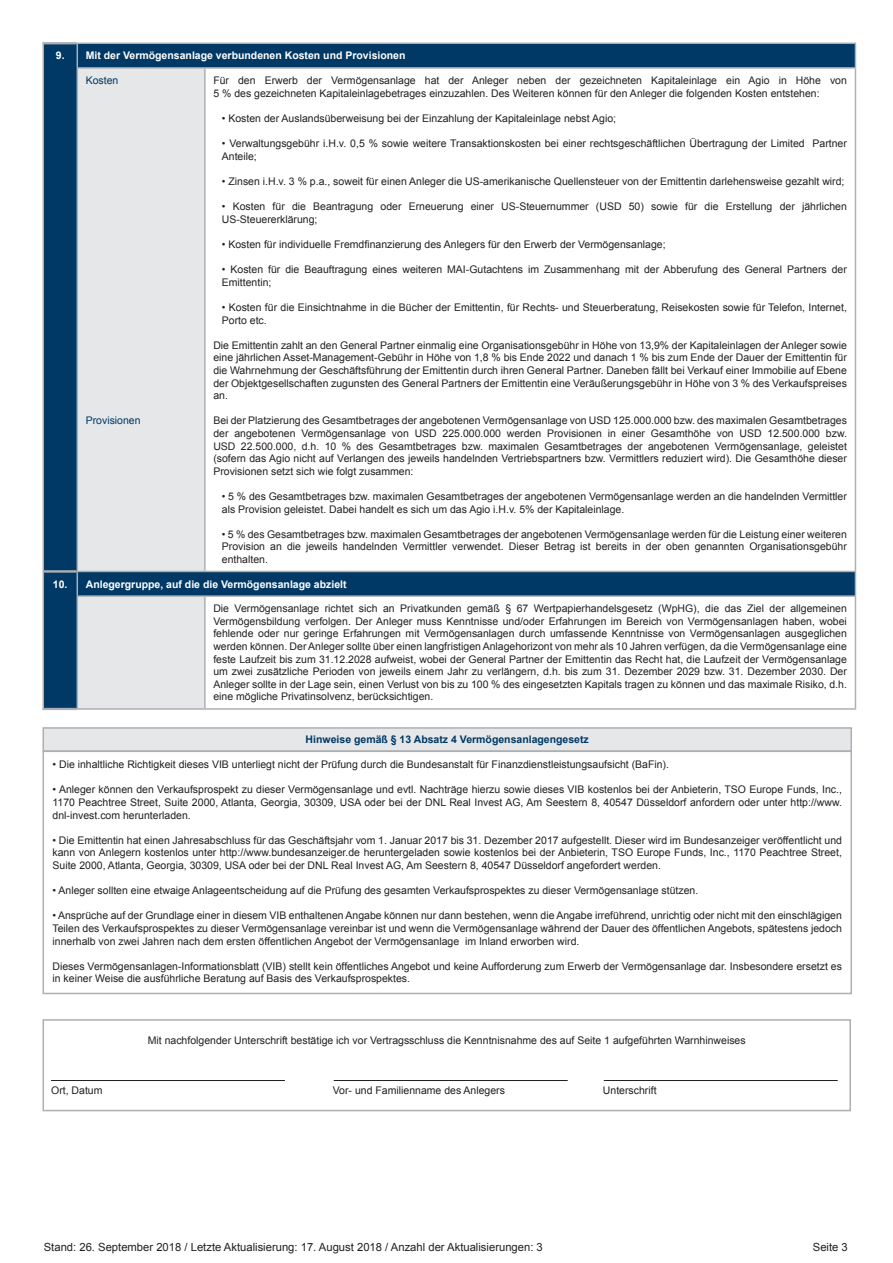
<style>
.page{position:relative;width:893px;height:1263px;background:#fff}
.page>*{position:absolute;margin:0;border:0;box-sizing:border-box;transform-origin:0 0}
.t1{font:11.25px "Arial";color:#231f20}
.t2{font:10.5px/12.6px "Arial";color:#231f20}
.t3{font:700 10.5px "Arial";color:#fff}
.t4{font:700 10.5px "Arial";color:#003965}
.t5{font:10.5px "Arial";color:#003965}
</style>
<div class="page">
<div style="left:44px;top:44px;width:811px;height:664px;background:#003965"></div>
<div style="left:78px;top:69px;width:127px;height:639px;background:#e6e7e9"></div>
<svg style="left:205px;top:69px;width:650px;height:639px"></svg>
<hr style="left:43px;top:43px;width:34px;height:1px;background:#aeafb3">
<hr style="left:44px;top:571px;width:33px;height:1px;background:#aeafb3">
<hr style="left:43px;top:42px;width:34px;height:1px;background:#aeafb3">
<hr style="left:43px;top:44px;width:34px;height:1px;background:#aeafb3">
<svg style="left:43px;top:45px;width:1px;height:23px"></svg>
<hr style="left:77px;top:43px;width:128px;height:1px;background:#aeafb3">
<svg style="left:77px;top:44px;width:1px;height:23px"></svg>
<hr style="left:205px;top:43px;width:651px;height:1px;background:#aeafb3">
<svg style="left:855px;top:44px;width:1px;height:23px"></svg>
<hr style="left:43px;top:68px;width:1px;height:503px;background:#aeafb3">
<hr style="left:77px;top:67px;width:128px;height:2px;background:#aeafb3">
<hr style="left:77px;top:69px;width:1px;height:502px;background:#aeafb3">
<hr style="left:205px;top:67px;width:651px;height:2px;background:#aeafb3">
<hr style="left:204px;top:69px;width:2px;height:502px;background:#aeafb3">
<hr style="left:855px;top:69px;width:1px;height:502px;background:#aeafb3">
<svg style="left:43px;top:571px;width:1px;height:25px"></svg>
<svg style="left:77px;top:572px;width:1px;height:23px"></svg>
<svg style="left:855px;top:572px;width:1px;height:23px"></svg>
<hr style="left:43px;top:596px;width:1px;height:112px;background:#aeafb3">
<hr style="left:77px;top:597px;width:1px;height:111px;background:#aeafb3">
<hr style="left:204px;top:597px;width:2px;height:111px;background:#aeafb3">
<hr style="left:855px;top:597px;width:1px;height:111px;background:#aeafb3">
<hr style="left:44px;top:570px;width:33px;height:1px;background:#aeafb3">
<hr style="left:44px;top:572px;width:33px;height:1px;background:#aeafb3">
<hr style="left:43px;top:708px;width:34px;height:1px;background:#aeafb3">
<hr style="left:43px;top:709px;width:34px;height:1px;background:#aeafb3">
<hr style="left:77px;top:571px;width:128px;height:1px;background:#aeafb3">
<hr style="left:205px;top:571px;width:651px;height:1px;background:#aeafb3">
<hr style="left:77px;top:595px;width:128px;height:2px;background:#aeafb3">
<hr style="left:205px;top:595px;width:651px;height:2px;background:#aeafb3">
<hr style="left:77px;top:708px;width:128px;height:2px;background:#aeafb3">
<hr style="left:205px;top:708px;width:651px;height:2px;background:#aeafb3">
<div style="left:43px;top:728px;width:808px;height:23px;background:#e6e7e9"></div>
<div style="left:43px;top:727px;width:809px;height:25px;border:2px solid #aeafb3"></div>
<div style="left:43px;top:750px;width:809px;height:244px;border:2px solid #aeafb3"></div>
<div style="left:43px;top:1019px;width:808px;height:92px;border:2px solid #aeafb3"></div>
<hr style="left:51px;top:1080px;width:234px;height:1px;background:#231f20">
<hr style="left:334px;top:1080px;width:234px;height:1px;background:#231f20">
<hr style="left:604px;top:1080px;width:234px;height:1px;background:#231f20">
<p class="t3" style="left:56px;top:49px;width:351px">9. Mit der Vermögensanlage verbundenen Kosten und Provisionen</p>
<p class="t5" style="left:86px;top:74px;width:34px">Kosten</p>
<p class="t2" style="left:213px;top:74px;width:635px">Für den Erwerb der Vermögensanlage hat der Anleger neben der gezeichneten Kapitaleinlage ein Agio in Höhe von<br>5 % des gezeichneten Kapitaleinlagebetrages einzuzahlen. Des Weiteren können für den Anleger die folgenden Kosten entstehen:</p>
<p class="t2" style="left:222px;top:112px;width:396px">• Kosten der Auslandsüberweisung bei der Einzahlung der Kapitaleinlage nebst Agio;</p>
<p class="t2" style="left:222px;top:137px;width:627px">• Verwaltungsgebühr i.H.v. 0,5 % sowie weitere Transaktionskosten bei einer rechtsgeschäftlichen Übertragung der Limited Partner<br>Anteile;</p>
<p class="t2" style="left:222px;top:175px;width:624px">• Zinsen i.H.v. 3 % p.a., soweit für einen Anleger die US-amerikanische Quellensteuer von der Emittentin darlehensweise gezahlt wird;</p>
<p class="t2" style="left:222px;top:200px;width:627px">• Kosten für die Beantragung oder Erneuerung einer US-Steuernummer (USD 50) sowie für die Erstellung der jährlichen<br>US-Steuererklärung;</p>
<p class="t2" style="left:222px;top:238px;width:445px">• Kosten für individuelle Fremdfinanzierung des Anlegers für den Erwerb der Vermögensanlage;</p>
<p class="t2" style="left:222px;top:263px;width:627px">• Kosten für die Beauftragung eines weiteren MAI-Gutachtens im Zusammenhang mit der Abberufung des General Partners der<br>Emittentin;</p>
<p class="t2" style="left:222px;top:301px;width:627px">• Kosten für die Einsichtnahme in die Bücher der Emittentin, für Rechts- und Steuerberatung, Reisekosten sowie für Telefon, Internet,<br>Porto etc.</p>
<p class="t2" style="left:213px;top:339px;width:635px;text-align:justify">Die Emittentin zahlt an den General Partner einmalig eine Organisationsgebühr in Höhe von 13,9% der Kapitaleinlagen der Anleger sowie eine jährlichen Asset-Management-Gebühr in Höhe von 1,8 % bis Ende 2022 und danach 1 % bis zum Ende der Dauer der Emittentin für die Wahrnehmung der Geschäftsführung der Emittentin durch ihren General Partner. Daneben fällt bei Verkauf einer Immobilie auf Ebene der Objektgesellschaften zugunsten des General Partners der Emittentin eine Veräußerungsgebühr in Höhe von 3 % des Verkaufspreises an.</p>
<p class="t2" style="left:213px;top:414px;width:635px;text-align:justify">Bei der Platzierung des Gesamtbetrages der angebotenen Vermögensanlage von USD 125.000.000 bzw. des maximalen Gesamtbetrages der angebotenen Vermögensanlage von USD 225.000.000 werden Provisionen in einer Gesamthöhe von USD 12.500.000 bzw.<br>USD 22.500.000, d.h. 10 % des Gesamtbetrages bzw. maximalen Gesamtbetrages der angebotenen Vermögensanlage, geleistet (sofern das Agio nicht auf Verlangen des jeweils handelnden Vertriebspartners bzw. Vermittlers reduziert wird). Die Gesamthöhe dieser Provisionen setzt sich wie folgt zusammen:</p>
<p class="t2" style="left:222px;top:490px;width:627px">• 5 % des Gesamtbetrages bzw. maximalen Gesamtbetrages der angebotenen Vermögensanlage werden an die handelnden Vermittler als Provision geleistet. Dabei handelt es sich um das Agio i.H.v. 5% der Kapitaleinlage.</p>
<p class="t2" style="left:222px;top:528px;width:627px;text-align:justify">• 5 % des Gesamtbetrages bzw. maximalen Gesamtbetrages der angebotenen Vermögensanlage werden für die Leistung einer weiteren Provision an die jeweils handelnden Vermittler verwendet. Dieser Betrag ist bereits in der oben genannten Organisationsgebühr enthalten.</p>
<p class="t3" style="left:53px;top:577px;width:295px">10. Anlegergruppe, auf die die Vermögensanlage abzielt</p>
<p class="t2" style="left:213px;top:602px;width:635px;text-align:justify">Die Vermögensanlage richtet sich an Privatkunden gemäß § 67 Wertpapierhandelsgesetz (WpHG), die das Ziel der allgemeinen Vermögensbildung verfolgen. Der Anleger muss Kenntnisse und/oder Erfahrungen im Bereich von Vermögensanlagen haben, wobei fehlende oder nur geringe Erfahrungen mit Vermögensanlagen durch umfassende Kenntnisse von Vermögensanlagen ausgeglichen werden können. Der Anleger sollte über einen langfristigen Anlagehorizont von mehr als 10 Jahren verfügen, da die Vermögensanlage eine feste Laufzeit bis zum 31.12.2028 aufweist, wobei der General Partner der Emittentin das Recht hat, die Laufzeit der Vermögensanlage um zwei zusätzliche Perioden von jeweils einem Jahr zu verlängern, d.h. bis zum 31. Dezember 2029 bzw. 31. Dezember 2030. Der Anleger sollte in der Lage sein, einen Verlust von bis zu 100 % des eingesetzten Kapitals tragen zu können und das maximale Risiko, d.h. eine mögliche Privatinsolvenz, berücksichtigen.</p>
<p class="t4" style="left:306px;top:733px;width:285px">Hinweise gemäß § 13 Absatz 4 Vermögensanlagengesetz</p>
<p class="t2" style="left:53px;top:758px;width:618px">• Die inhaltliche Richtigkeit dieses VIB unterliegt nicht der Prüfung durch die Bundesanstalt für Finanzdienstleistungsaufsicht (BaFin).</p>
<p class="t2" style="left:53px;top:783px;width:791px;text-align:justify">• Anleger können den Verkaufsprospekt zu dieser Vermögensanlage und evtl. Nachträge hierzu sowie dieses VIB kostenlos bei der Anbieterin, TSO Europe Funds, Inc., 1170 Peachtree Street, Suite 2000, Atlanta, Georgia, 30309, USA oder bei der DNL Real Invest AG, Am Seestern 8, 40547 Düsseldorf anfordern oder unter http://www. dnl-invest.com herunterladen.</p>
<p class="t2" style="left:53px;top:834px;width:791px;text-align:justify">• Die Emittentin hat einen Jahresabschluss für das Geschäftsjahr vom 1. Januar 2017 bis 31. Dezember 2017 aufgestellt. Dieser wird im Bundesanzeiger veröffentlicht und kann von Anlegern kostenlos unter http://www.bundesanzeiger.de heruntergeladen sowie kostenlos bei der Anbieterin, TSO Europe Funds, Inc., 1170 Peachtree Street, Suite 2000, Atlanta, Georgia, 30309, USA oder bei der DNL Real Invest AG, Am Seestern 8, 40547 Düsseldorf angefordert werden.</p>
<p class="t2" style="left:53px;top:884px;width:647px">• Anleger sollten eine etwaige Anlageentscheidung auf die Prüfung des gesamten Verkaufsprospektes zu dieser Vermögensanlage stützen.</p>
<p class="t2" style="left:53px;top:909px;width:791px;text-align:justify">• Ansprüche auf der Grundlage einer in diesem VIB enthaltenen Angabe können nur dann bestehen, wenn die Angabe irreführend, unrichtig oder nicht mit den einschlägigen Teilen des Verkaufsprospektes zu dieser Vermögensanlage vereinbar ist und wenn die Vermögensanlage während der Dauer des öffentlichen Angebots, spätestens jedoch innerhalb von zwei Jahren nach dem ersten öffentlichen Angebot der Vermögensanlage im Inland erworben wird.</p>
<p class="t2" style="left:53px;top:960px;width:791px">Dieses Vermögensanlagen-Informationsblatt (VIB) stellt kein öffentliches Angebot und keine Aufforderung zum Erwerb der Vermögensanlage dar. Insbesondere ersetzt es in keiner Weise die ausführliche Beratung auf Basis des Verkaufsprospektes.</p>
<p class="t5" style="left:86px;top:414px;width:56px">Provisionen</p>
<p class="t2" style="left:148px;top:1034px;width:599px">Mit nachfolgender Unterschrift bestätige ich vor Vertragsschluss die Kenntnisnahme des auf Seite 1 aufgeführten Warnhinweises</p>
<p class="t2" style="left:51px;top:1084px;width:53px">Ort, Datum</p>
<p class="t2" style="left:333px;top:1084px;width:174px">Vor- und Familienname des Anlegers</p>
<p class="t2" style="left:603px;top:1084px;width:55px">Unterschrift</p>
<p class="t1" style="left:44px;top:1239px;width:501px">Stand: 26. September 2018 / Letzte Aktualisierung: 17. August 2018 / Anzahl der Aktualisierungen: 3</p>
<p class="t1" style="left:813px;top:1239px;width:37px">Seite 3</p>
</div>
